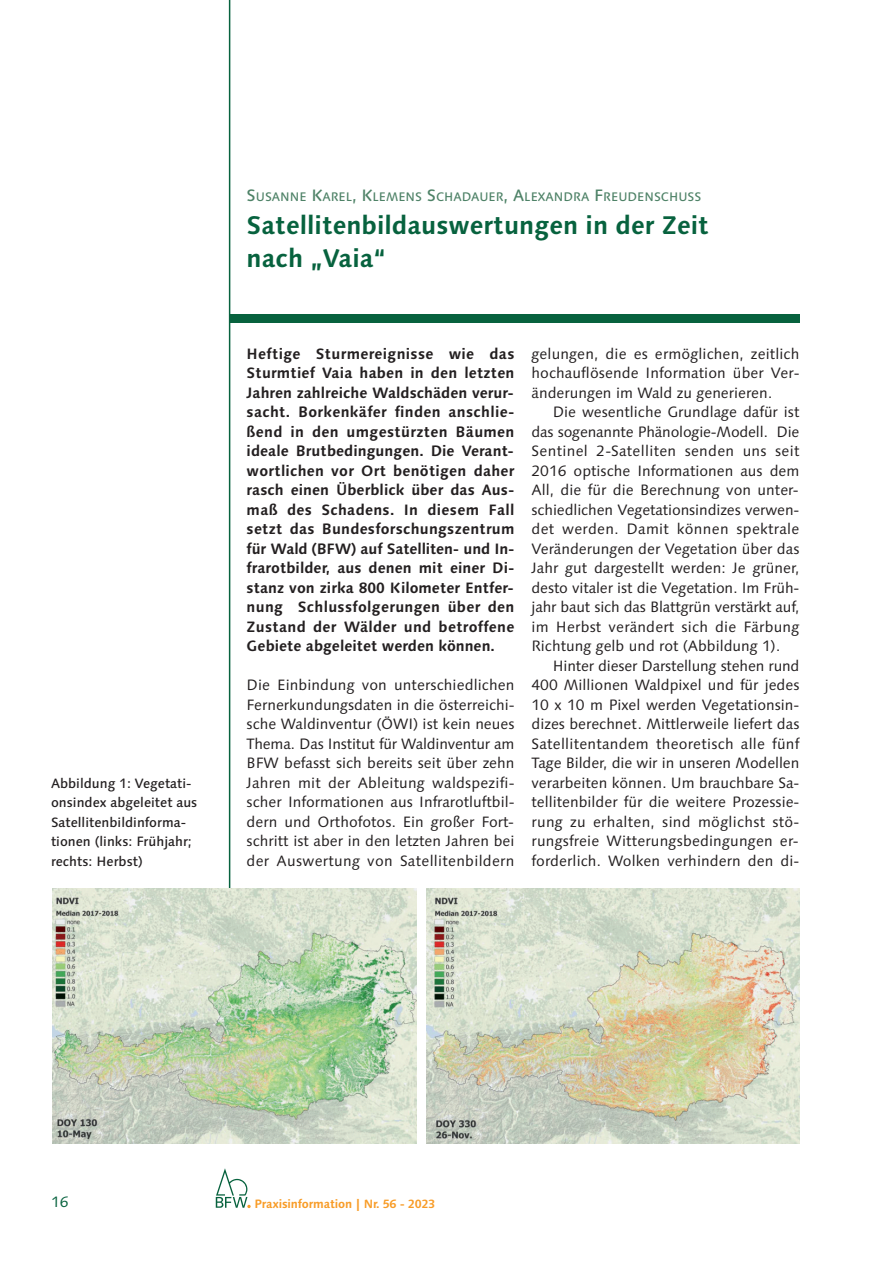
<style>
.page{position:relative;width:893px;height:1263px;background:#fff}
.page>*{position:absolute;margin:0;border:0;box-sizing:border-box;transform-origin:0 0}
.t1{font:700 25.5px/33px "Linotype Syntax Com";color:#07623e}
.t2{font:15px/19.5px "Linotype Syntax Com";letter-spacing:.005em;color:#231f20;text-align:justify}
.t3{font:700 15px/19.5px "Linotype Syntax Com";color:#231f20;text-align:justify}
.t4{font:15px "Linotype Syntax Com";color:#07623e}
.t5{font:500 13.5px/19.5px "Linotype Syntax Com";color:#231f20}
.t6{font:500 12.3px "Linotype Syntax Com";color:#4e8267}
.t7{font:700 12px "Linotype Syntax Com";letter-spacing:-.015em;color:#f89c27}
.s1{font-size:16.5px}
</style>
<div class="page">
<hr style="left:229px;top:0;width:1px;height:1144px;background:#07623e">
<div style="left:230px;top:315px;width:569px;height:8px;background:#07623e"></div>
<svg style="left:216px;top:1168px;width:35px;height:40px"></svg>
<img style="left:52px;top:889px;width:364px;height:255px">
<img style="left:427px;top:889px;width:372px;height:255px">
<p class="t5" style="left:51px;top:773px;width:148px">Abbildung 1: Vegetati&shy;onsindex abgeleitet aus<br>Satellitenbildinforma&shy;tionen (links: Frühjahr; rechts: Herbst)</p>
<p class="t6" style="left:247px;top:189px;width:456px"><span class="s1">S</span>USANNE <span class="s1">K</span>AREL<span class="s1">, K</span>LEMENS <span class="s1">S</span>CHADAUER<span class="s1">, A</span>LEXANDRA <span class="s1">F</span>REUDENSCHUSS</p>
<h1 class="t1" style="left:247px;top:209px;width:464px">Satellitenbildauswertungen in der Zeit nach „Vaia“</h1>
<p class="t3" style="left:247px;top:344px;width:269px">Heftige Sturmereignisse wie das Sturmtief Vaia haben in den letzten Jahren zahlreiche Waldschäden verur&shy;sacht. Borkenkäfer finden anschlie&shy;ßend in den umgestürzten Bäumen ideale Brutbedingungen. Die Verant&shy;wortlichen vor Ort benötigen daher rasch einen Überblick über das Aus&shy;maß des Schadens. In diesem Fall setzt das Bundesforschungszentrum für Wald (BFW) auf Satelliten- und In&shy;frarotbilder, aus denen mit einer Di&shy;stanz von zirka 800 Kilometer Entfer&shy;nung Schlussfolgerungen über den Zustand der Wälder und betroffene Gebiete abgeleitet werden können.</p>
<p class="t2" style="left:247px;top:675px;width:269px">Die Einbindung von unterschiedlichen Fernerkundungsdaten in die österreichi&shy;sche Waldinventur (ÖWI) ist kein neues Thema. Das Institut für Waldinventur am BFW befasst sich bereits seit über zehn Jahren mit der Ableitung waldspezifi&shy;scher Informationen aus Infrarotluftbil&shy;dern und Orthofotos. Ein großer Fort&shy;schritt ist aber in den letzten Jahren bei der Auswertung von Satellitenbildern</p>
<p class="t2" style="left:531px;top:344px;width:270px">gelungen, die es ermöglichen, zeitlich hochauflösende Information über Ver&shy;änderungen im Wald zu generieren.</p>
<p class="t2" style="left:531px;top:402px;width:269px;text-indent:21px">Die wesentliche Grundlage dafür ist das sogenannte Phänologie-Modell. Die Sentinel 2-Satelliten senden uns seit 2016 optische Informationen aus dem All, die für die Berechnung von unter&shy;schiedlichen Vegetationsindizes verwen&shy;det werden. Damit können spektrale Veränderungen der Vegetation über das Jahr gut dargestellt werden: Je grüner, desto vitaler ist die Vegetation. Im Früh&shy;jahr baut sich das Blattgrün verstärkt auf, im Herbst verändert sich die Färbung Richtung gelb und rot (Abbildung 1).</p>
<p class="t2" style="left:531px;top:656px;width:269px;text-indent:21px">Hinter dieser Darstellung stehen rund 400 Millionen Waldpixel und für jedes 10 x 10 m Pixel werden Vegetationsin&shy;dizes berechnet. Mittlerweile liefert das Satellitentandem theoretisch alle fünf Tage Bilder, die wir in unseren Modellen verarbeiten können. Um brauchbare Sa&shy;tellitenbilder für die weitere Prozessie&shy;rung zu erhalten, sind möglichst stö&shy;rungsfreie Witterungsbedingungen er&shy;forderlich. Wolken verhindern den di-</p>
<p class="t4" style="left:51px;top:1192px;width:19px">16</p>
<p class="t7" style="left:254px;top:1196px;width:182px">Praxisinformation | Nr. 56 - 2023</p>
</div>
